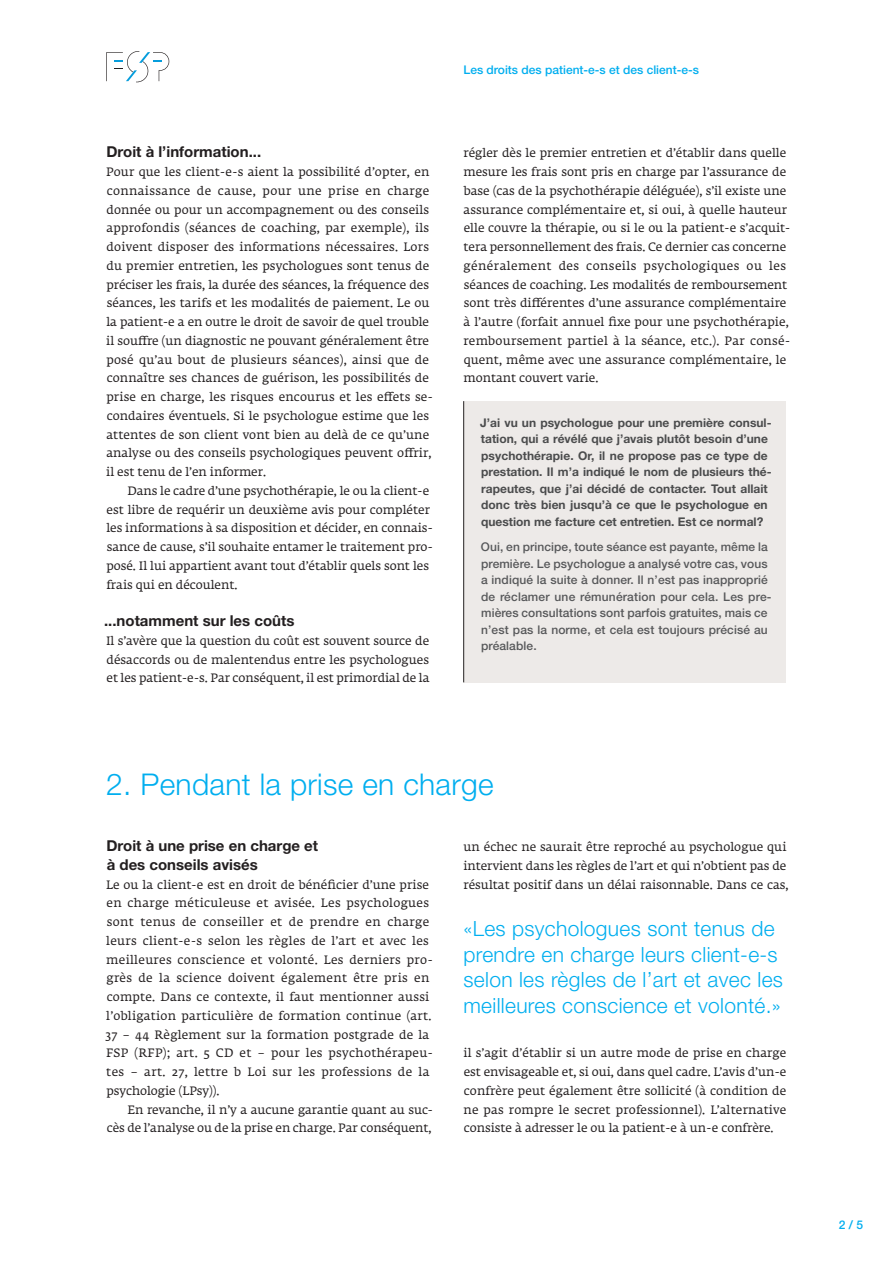
<style>
.page{position:relative;width:893px;height:1263px;background:#fff}
.page>*{position:absolute;margin:0;border:0;box-sizing:border-box;transform-origin:0 0}
.t1{font:300 30px "Helvetica Neue LT Std";letter-spacing:.01em;color:#00aeef}
.t2{font:300 21px/25.5px "Helvetica Neue LT Std";letter-spacing:.015em;color:#00aeef}
.t3{font:700 15px/18.8px "Helvetica Neue LT Std";color:#231f20}
.t4{font:12px/18.8px "Fedra Serif A Std";letter-spacing:.01em;color:#231f20}
.t5{font:700 12px/16.5px "Helvetica Neue LT Std";color:#4b4c4d}
.t6{font:500 12px/16.5px "Helvetica Neue LT Std";letter-spacing:.01em;color:#57585a}
.t7{font:500 12px "Helvetica Neue LT Std";color:#00aeef}
</style>
<div class="page">
<svg style="left:106px;top:51px;width:63px;height:31px"></svg>
<div style="left:464px;top:401px;width:321px;height:281px;background:#edeae8"></div>
<hr style="left:463px;top:401px;width:1px;height:281px;background:#231f20">
<p class="t3" style="left:106px;top:142px;width:156px">Droit à l’information...</p>
<p class="t4" style="left:106px;top:163px;width:329px">Pour que les client-e-s aient la possibilité d’opter, en connaissance de cause, pour une prise en charge donnée ou pour un accompagnement ou des conseils approfondis (séances de coaching, par exemple), ils doivent disposer des informations nécessaires. Lors du premier entretien, les psychologues sont tenus de préciser les frais, la durée des séances, la fréquence des séances, les tarifs et les modalités de paiement. Le ou la patient-e a en outre le droit de savoir de quel trouble il souffre (un diagnostic ne pouvant généralement être posé qu’au bout de plusieurs séances), ainsi que de connaître ses chances de guérison, les possibilités de prise en charge, les risques encourus et les effets se&shy;condaires éventuels. Si le psychologue estime que les attentes de son client vont bien au delà de ce qu’une analyse ou des conseils psychologiques peuvent offrir, il est tenu de l’en informer.</p>
<p class="t4" style="left:106px;top:482px;width:328px;text-indent:21px">Dans le cadre d’une psychothérapie, le ou la client-e est libre de requérir un deuxième avis pour compléter les informations à sa disposition et décider, en connais&shy;sance de cause, s’il souhaite entamer le traitement pro&shy;posé. Il lui appartient avant tout d’établir quels sont les frais qui en découlent.</p>
<p class="t3" style="left:104px;top:611px;width:192px">...notamment sur les coûts</p>
<p class="t4" style="left:106px;top:632px;width:325px;text-align:justify">Il s’avère que la question du coût est souvent source de désaccords ou de malentendus entre les psychologues et les patient-e-s. Par conséquent, il est primordial de la</p>
<p class="t7" style="left:463px;top:63px;width:237px">Les droits des patient-e-s et des client-e-s</p>
<p class="t4" style="left:463px;top:145px;width:328px">régler dès le premier entretien et d’établir dans quelle mesure les frais sont pris en charge par l’assurance de base (cas de la psychothérapie déléguée), s’il existe une assurance complémentaire et, si oui, à quelle hauteur elle couvre la thérapie, ou si le ou la patient-e s’acquit&shy;tera personnellement des frais. Ce dernier cas concerne généralement des conseils psychologiques ou les séances de coaching. Les modalités de remboursement sont très différentes d’une assurance complémentaire à l’autre (forfait annuel fixe pour une psychothérapie, remboursement partiel à la séance, etc.). Par consé&shy;quent, même avec une assurance complémentaire, le montant couvert varie.</p>
<p class="t5" style="left:480px;top:414px;width:293px">J’ai vu un psychologue pour une première consul&shy;tation, qui a révélé que j’avais plutôt besoin d’une psychothérapie. Or, il ne propose pas ce type de prestation. Il m’a indiqué le nom de plusieurs thé&shy;rapeutes, que j’ai décidé de contacter. Tout allait donc très bien jusqu’à ce que le psychologue en question me facture cet entretien. Est ce normal?</p>
<p class="t6" style="left:481px;top:539px;width:292px">Oui, en principe, toute séance est payante, même la première. Le psychologue a analysé votre cas, vous a indiqué la suite à donner. Il n’est pas inapproprié de réclamer une rémunération pour cela. Les pre&shy;mières consultations sont parfois gratuites, mais ce n’est pas la norme, et cela est toujours précisé au préalable.</p>
<h1 class="t1" style="left:106px;top:766px;width:389px">2. Pendant la prise en charge</h1>
<p class="t3" style="left:106px;top:836px;width:213px">Droit à une prise en charge et à des conseils avisés</p>
<p class="t4" style="left:105px;top:876px;width:329px">Le ou la client-e est en droit de bénéficier d’une prise en charge méticuleuse et avisée. Les psychologues sont tenus de conseiller et de prendre en charge leurs client-e-s selon les règles de l’art et avec les meilleures conscience et volonté. Les derniers pro&shy;grès de la science doivent également être pris en compte. Dans ce contexte, il faut mentionner aussi l’obligation particulière de formation continue (art.<br>37 – 44 Règlement sur la formation postgrade de la FSP (RFP); art. 5 CD et – pour les psychothérapeu&shy;tes – art. 27, lettre b Loi sur les professions de la psychologie (LPsy)).</p>
<p class="t4" style="left:107px;top:1101px;width:328px;text-align:right">En revanche, il n’y a aucune garantie quant au suc&shy;cès de l’analyse ou de la prise en charge. Par conséquent,</p>
<p class="t4" style="left:463px;top:838px;width:327px">un échec ne saurait être reproché au psychologue qui intervient dans les règles de l’art et qui n’obtient pas de résultat positif dans un délai raisonnable. Dans ce cas,</p>
<h2 class="t2" style="left:463px;top:915px;width:321px">«Les psychologues sont tenus de prendre en charge leurs client-e-s selon les règles de l’art et avec les meilleures conscience et volonté.»</h2>
<p class="t4" style="left:463px;top:1045px;width:324px;text-align:justify">il s’agit d’établir si un autre mode de prise en charge est envisageable et, si oui, dans quel cadre. L’avis d’un-e confrère peut également être sollicité (à condition de ne pas rompre le secret professionnel). L’alternative consiste à adresser le ou la patient-e à un-e confrère.</p>
<p class="t7" style="left:839px;top:1217px;width:26px">2 / 5</p>
</div>
